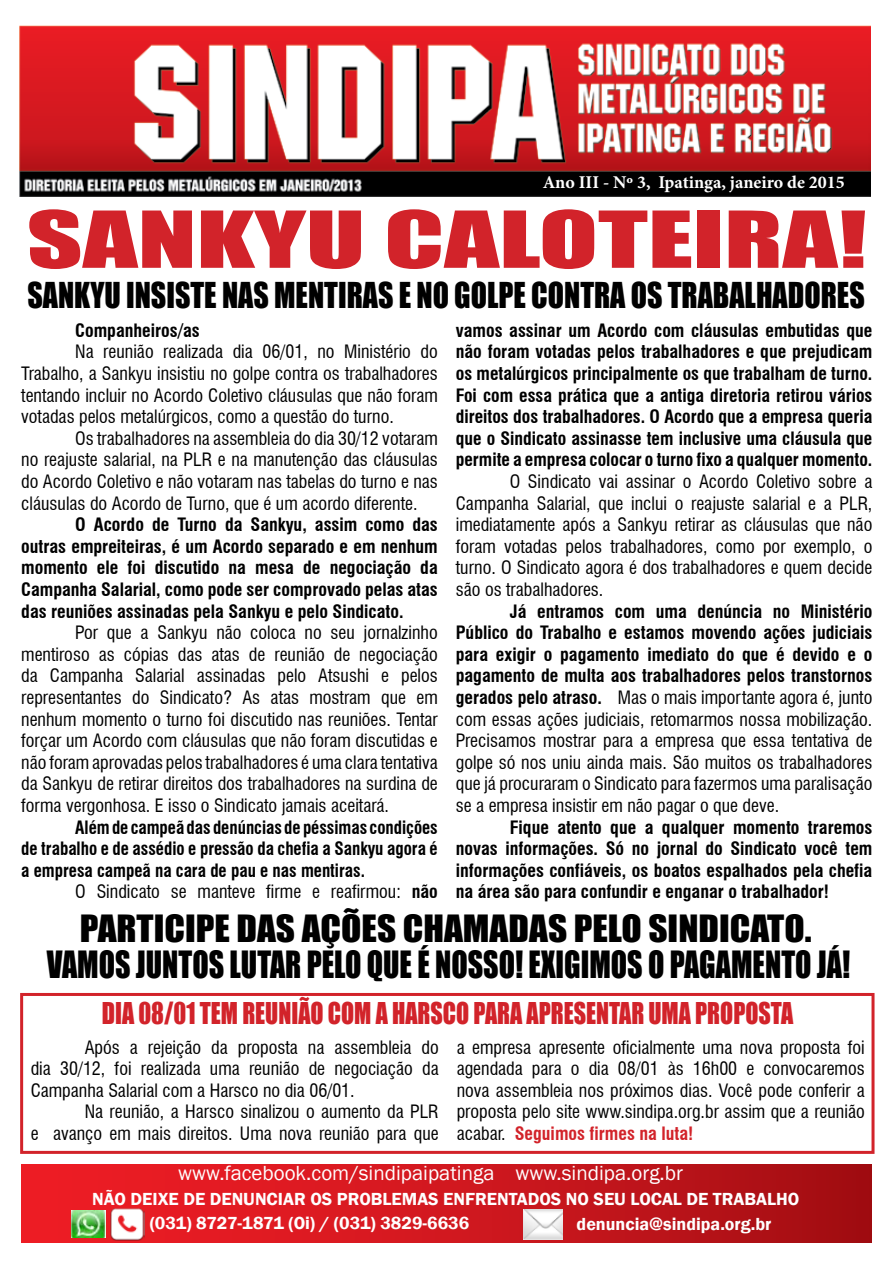
<style>
.page{position:relative;width:893px;height:1263px;background:#fff}
.page>*{position:absolute;margin:0;border:0;box-sizing:border-box;transform-origin:0 0}
.t1{font:72.45px "Impact";color:#d2232a;scale:1.5 1}
.t2{font:34.5px/36px "Impact";color:#000;text-align:center;scale:1.08 1}
.t3{font:32.85px "Impact";color:#000;scale:.91 1}
.t4{font:27.6px "Impact";color:#d2232a;scale:.87 1}
.t5{font:21px "Franklin Gothic";color:#fff}
.t6{font:condensed 18px/21.6px "Swiss 721 BT";color:#000;text-align:justify}
.t7{font:700 condensed 18px/21.6px "Swiss 721 BT";color:#000;text-align:justify}
.t8{font:700 condensed 18px/21.6px "Swiss 721 BT";color:#000;text-align:justify;scale:.95 1}
.t9{font:600 18px/24.3px "Franklin Gothic";color:#fff}
.t10{font:700 18px "Minion Pro";color:#fff}
.s1{font-weight:700}
.s2{font-weight:700;color:#d2232a}
</style>
<div class="page">
<div style="left:20px;top:993px;width:854px;height:161px;border:3px solid #d2232a"></div>
<img style="left:20px;top:26px;width:851px;height:170px">
<div style="left:21px;top:1164px;width:851px;height:78px;background:linear-gradient(to right,#f51f28,#a60f14)"></div>
<img style="left:524px;top:1209px;width:38px;height:30px">
<img style="left:110px;top:1206px;width:34px;height:34px">
<img style="left:71px;top:1210px;width:34px;height:27px">
<p class="t10" style="left:543px;top:170px;width:304px">Ano III - Nº 3, Ipatinga, janeiro de 2015</p>
<h1 class="t1" style="left:27px;top:183px;width:562px">SANKYU CALOTEIRA!</h1>
<h3 class="t3" style="left:27px;top:270px;width:920px">SANKYU INSISTE NAS MENTIRAS E NO GOLPE CONTRA OS TRABALHADORES</h3>
<p class="t7" style="left:75px;top:319px;width:126px">Companheiros/as</p>
<p class="t6" style="left:21px;top:341px;width:418px;text-indent:54px">Na reunião realizada dia 06/01, no Ministério do Trabalho, a Sankyu insistiu no golpe contra os trabalhadores tentando incluir no Acordo Coletivo cláusulas que não foram votadas pelos metalúrgicos, como a questão do turno.</p>
<p class="t6" style="left:21px;top:427px;width:418px;text-indent:54px">Os trabalhadores na assembleia do dia 30/12 votaram no reajuste salarial, na PLR e na manutenção das cláusulas do Acordo Coletivo e não votaram nas tabelas do turno e nas cláusulas do Acordo de Turno, que é um acordo diferente.</p>
<p class="t7" style="left:21px;top:514px;width:418px;text-indent:54px">O Acordo de Turno da Sankyu, assim como das outras empreiteiras, é um Acordo separado e em nenhum momento ele foi discutido na mesa de negociação da Campanha Salarial, como pode ser comprovado pelas atas das reuniões assinadas pela Sankyu e pelo Sindicato.</p>
<p class="t6" style="left:21px;top:622px;width:418px;text-indent:54px">Por que a Sankyu não coloca no seu jornalzinho mentiroso as cópias das atas de reunião de negociação da Campanha Salarial assinadas pelo Atsushi e pelos representantes do Sindicato? As atas mostram que em nenhum momento o turno foi discutido nas reuniões. Tentar forçar um Acordo com cláusulas que não foram discutidas e não foram aprovadas pelos trabalhadores é uma clara tentativa da Sankyu de retirar direitos dos trabalhadores na surdina de forma vergonhosa. E isso o Sindicato jamais aceitará.</p>
<p class="t8" style="left:21px;top:816px;width:440px;text-indent:54px">Além de campeã das denúncias de péssimas condições de trabalho e de assédio e pressão da chefia a Sankyu agora é a empresa campeã na cara de pau e nas mentiras.</p>
<p class="t6" style="left:75px;top:881px;width:364px">O Sindicato se manteve firme e reafirmou: <span class="s1">não</span></p>
<p class="t7" style="left:456px;top:319px;width:418px">vamos assinar um Acordo com cláusulas embutidas que não foram votadas pelos trabalhadores e que prejudicam os metalúrgicos principalmente os que trabalham de turno.<br>Foi com essa prática que a antiga diretoria retirou vários direitos dos trabalhadores. O Acordo que a empresa queria que o Sindicato assinasse tem inclusive uma cláusula que permite a empresa colocar o turno fixo a qualquer momento.</p>
<p class="t6" style="left:456px;top:471px;width:418px;text-indent:54px">O Sindicato vai assinar o Acordo Coletivo sobre a Campanha Salarial, que inclui o reajuste salarial e a PLR, imediatamente após a Sankyu retirar as cláusulas que não foram votadas pelos trabalhadores, como por exemplo, o turno. O Sindicato agora é dos trabalhadores e quem decide são os trabalhadores.</p>
<p class="t6" style="left:456px;top:600px;width:418px;text-indent:54px"><span class="s1">Já entramos com uma denúncia no Ministério Público do Trabalho e estamos movendo ações judiciais para exigir o pagamento imediato do que é devido e o pagamento de multa aos trabalhadores pelos transtornos gerados pelo atraso.</span> Mas o mais importante agora é, junto com essas ações judiciais, retomarmos nossa mobilização.<br>Precisamos mostrar para a empresa que essa tentativa de golpe só nos uniu ainda mais. São muitos os trabalhadores que já procuraram o Sindicato para fazermos uma paralisação se a empresa insistir em não pagar o que deve.</p>
<p class="t7" style="left:456px;top:816px;width:418px;text-indent:54px">Fique atento que a qualquer momento traremos novas informações. Só no jornal do Sindicato você tem informações confiáveis, os boatos espalhados pela chefia na área são para confundir e enganar o trabalhador!</p>
<h2 class="t2" style="left:47px;top:909px;width:745px">PARTICIPE DAS AÇÕES CHAMADAS PELO SINDICATO.<br>VAMOS JUNTOS LUTAR PELO QUE É NOSSO! EXIGIMOS O PAGAMENTO JÁ!</h2>
<h3 class="t4" style="left:102px;top:991px;width:796px">DIA 08/01 TEM REUNIÃO COM A HARSCO PARA APRESENTAR UMA PROPOSTA</h3>
<p class="t6" style="left:31px;top:1036px;width:410px;text-indent:54px">Após a rejeição da proposta na assembleia do dia 30/12, foi realizada uma reunião de negociação da Campanha Salarial com a Harsco no dia 06/01.</p>
<p class="t6" style="left:31px;top:1101px;width:410px;text-align:right">Na reunião, a Harsco sinalizou o aumento da PLR<br>e avanço em mais direitos. Uma nova reunião para que</p>
<p class="t6" style="left:457px;top:1036px;width:410px">a empresa apresente oficialmente uma nova proposta foi agendada para o dia 08/01 às 16h00 e convocaremos nova assembleia nos próximos dias. Você pode conferir a proposta pelo site www.sindipa.org.br assim que a reunião acabar. <span class="s2">Seguimos firmes na luta!</span></p>
<p class="t5" style="left:178px;top:1160px;width:506px">www.facebook.com/sindipaipatinga www.sindipa.org.br</p>
<p class="t9" style="left:150px;top:1187px;width:651px;text-indent:-58px">NÃO DEIXE DE DENUNCIAR OS PROBLEMAS ENFRENTADOS NO SEU LOCAL DE TRABALHO (031) 8727-1871 (Oi) / (031) 3829-6636</p>
<p class="t9" style="left:577px;top:1211px;width:196px">denuncia@sindipa.org.br</p>
</div>
